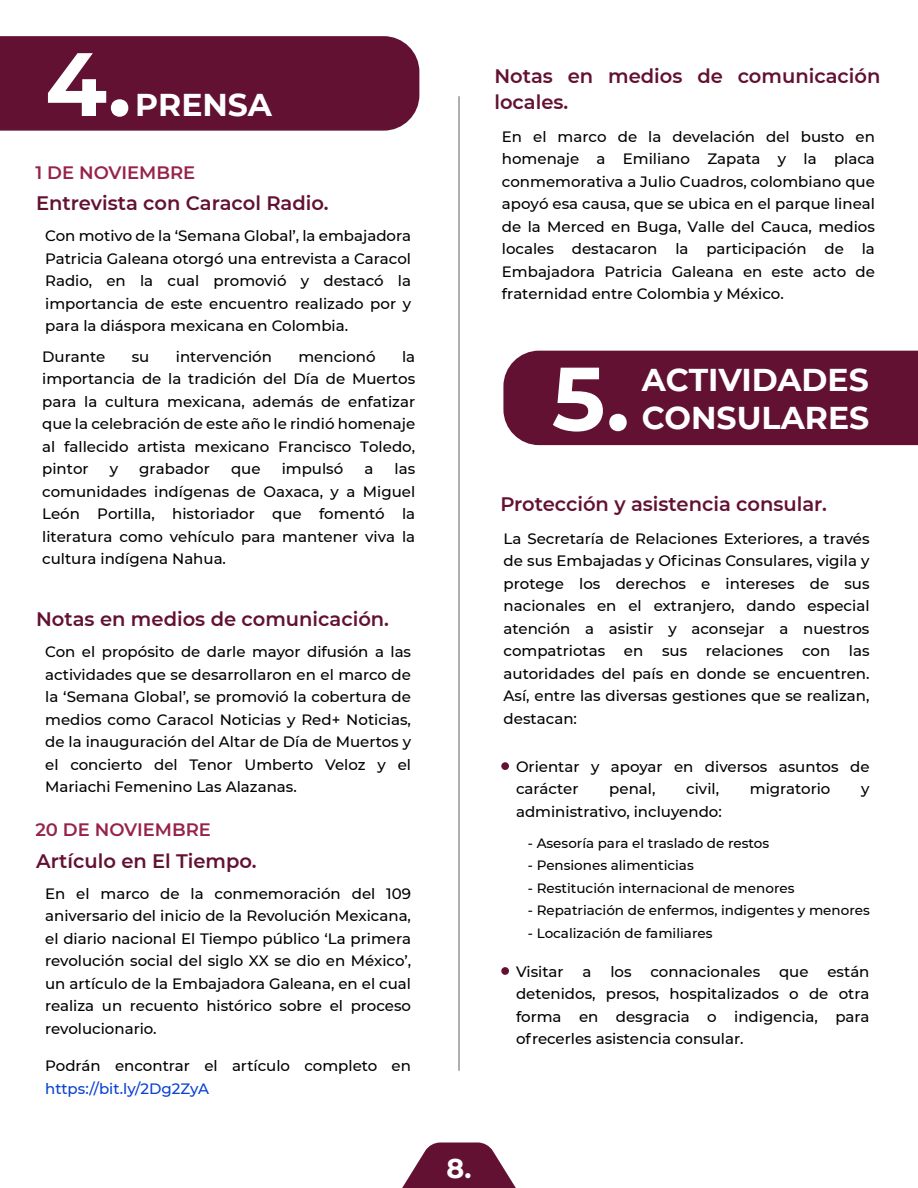
<style>
.page{position:relative;width:918px;height:1188px;background:#fff}
.page>*{position:absolute;margin:0;border:0;box-sizing:border-box;transform-origin:0 0}
.t1{font:700 89.85px "Montserrat";color:#fff}
.t2{font:700 31.5px "Montserrat";color:#fff}
.t3{font:700 27px "Montserrat";color:#fff}
.t4{font:600 19.5px/25.5px "Montserrat";color:#621132}
.t5{font:600 18px "Montserrat";color:#972349}
.t6{font:500 15px/22.5px "Montserrat";color:#000;text-align:justify}
.t7{font:500 15px "Montserrat";color:#0942d1}
.t8{font:500 13.5px "Montserrat";color:#000}
</style>
<div class="page">
<div style="left:0;top:36px;width:419px;height:95px;background:#621132"></div>
<svg style="left:402px;top:1143px;width:114px;height:45px"></svg>
<hr style="left:459px;top:96px;width:1px;height:975px;background:#606060">
<div style="left:503px;top:351px;width:415px;height:94px;background:#621132"></div>
<div style="left:501px;top:762px;width:8px;height:8px;background:#621132;border-radius:50%"></div>
<div style="left:501px;top:967px;width:8px;height:8px;background:#621132;border-radius:50%"></div>
<h1 class="t1" style="left:45px;top:19px;width:88px">4.</h1>
<h2 class="t2" style="left:135px;top:82px;width:138px">PRENSA</h2>
<p class="t5" style="left:35px;top:160px;width:161px">1 DE NOVIEMBRE</p>
<h3 class="t4" style="left:36px;top:190px;width:294px">Entrevista con Caracol Radio.</h3>
<p class="t6" style="left:45px;top:224px;width:367px">Con motivo de la ‘Semana Global’, la embajadora Patricia Galeana otorgó una entrevista a Caracol Radio, en la cual promovió y destacó la importancia de este encuentro realizado por y para la diáspora mexicana en Colombia.</p>
<p class="t6" style="left:42px;top:345px;width:65px">Durante</p>
<p class="t6" style="left:132px;top:345px;width:19px">su</p>
<p class="t6" style="left:176px;top:345px;width:98px">intervención</p>
<p class="t6" style="left:298px;top:345px;width:79px">mencionó</p>
<p class="t6" style="left:42px;top:345px;width:375px;text-indent:360px">la importancia de la tradición del Día de Muertos para la cultura mexicana, además de enfatizar que la celebración de este año le rindió homenaje al fallecido artista mexicano Francisco Toledo, pintor</p>
<p class="t6" style="left:110px;top:457px;width:10px">y</p>
<p class="t6" style="left:139px;top:457px;width:72px">grabador</p>
<p class="t6" style="left:231px;top:457px;width:31px">que</p>
<p class="t6" style="left:282px;top:457px;width:63px">impulsó</p>
<p class="t6" style="left:364px;top:457px;width:10px">a</p>
<p class="t6" style="left:42px;top:457px;width:375px;text-indent:352px">las comunidades indígenas de Oaxaca, y a Miguel León Portilla, historiador que fomentó la literatura como vehículo para mantener viva la cultura indígena Nahua.</p>
<h3 class="t4" style="left:36px;top:605px;width:354px">Notas en medios de comunicación.</h3>
<p class="t6" style="left:45px;top:640px;width:368px">Con el propósito de darle mayor difusión a las actividades que se desarrollaron en el marco de la ‘Semana Global’, se promovió la cobertura de medios como Caracol Noticias y Red+ Noticias, de la inauguración del Altar de Día de Muertos y el concierto del Tenor Umberto Veloz y el Mariachi Femenino Las Alazanas.</p>
<p class="t5" style="left:35px;top:817px;width:177px">20 DE NOVIEMBRE</p>
<h3 class="t4" style="left:36px;top:847px;width:222px">Artículo en El Tiempo.</h3>
<p class="t6" style="left:45px;top:882px;width:367px">En el marco de la conmemoración del 109 aniversario del inicio de la Revolución Mexicana, el diario nacional El Tiempo público ‘La primera revolución social del siglo XX se dio en México’, un artículo de la Embajadora Galeana, en el cual realiza un recuento histórico sobre el proceso revolucionario.</p>
<p class="t6" style="left:45px;top:1054px;width:367px">Podrán encontrar el artículo completo en</p>
<p class="t7" style="left:45px;top:1078px;width:166px">https://bit.ly/2Dg2ZyA</p>
<h3 class="t4" style="left:494px;top:62px;width:388px">Notas en medios de comunicación locales.</h3>
<p class="t6" style="left:502px;top:125px;width:375px">En el marco de la develación del busto en homenaje a Emiliano Zapata y la placa conmemorativa a Julio Cuadros, colombiano que apoyó esa causa, que se ubica en el parque lineal de la Merced en Buga, Valle del Cauca, medios locales destacaron la participación de la Embajadora Patricia Galeana en este acto de fraternidad entre Colombia y México.</p>
<h1 class="t1" style="left:552px;top:334px;width:79px">5.</h1>
<h2 class="t2" style="left:642px;top:358px;width:228px">ACTIVIDADES</h2>
<h2 class="t2" style="left:642px;top:395px;width:229px">CONSULARES</h2>
<h3 class="t4" style="left:500px;top:490px;width:328px">Protección y asistencia consular.</h3>
<p class="t6" style="left:504px;top:526px;width:367px">La Secretaría de Relaciones Exteriores, a través de sus Embajadas y Oficinas Consulares, vigila y protege los derechos e intereses de sus nacionales en el extranjero, dando especial atención a asistir y aconsejar a nuestros compatriotas en sus relaciones con las autoridades del país en donde se encuentren.<br>Así, entre las diversas gestiones que se realizan, destacan:</p>
<p class="t6" style="left:516px;top:755px;width:355px">Orientar y apoyar en diversos asuntos de carácter</p>
<p class="t6" style="left:609px;top:777px;width:48px">penal,</p>
<p class="t6" style="left:686px;top:777px;width:34px">civil,</p>
<p class="t6" style="left:750px;top:777px;width:82px">migratorio</p>
<p class="t6" style="left:861px;top:777px;width:10px">y</p>
<p class="t6" style="left:516px;top:800px;width:207px">administrativo, incluyendo:</p>
<p class="t8" style="left:528px;top:833px;width:243px">- Asesoría para el traslado de restos</p>
<p class="t8" style="left:528px;top:856px;width:167px">- Pensiones alimenticias</p>
<p class="t8" style="left:528px;top:878px;width:268px">- Restitución internacional de menores</p>
<p class="t8" style="left:528px;top:901px;width:343px">- Repatriación de enfermos, indigentes y menores</p>
<p class="t8" style="left:528px;top:923px;width:186px">- Localización de familiares</p>
<p class="t6" style="left:516px;top:960px;width:49px">Visitar</p>
<p class="t6" style="left:583px;top:960px;width:10px">a</p>
<p class="t6" style="left:610px;top:960px;width:23px">los</p>
<p class="t6" style="left:650px;top:960px;width:111px">connacionales</p>
<p class="t6" style="left:779px;top:960px;width:31px">que</p>
<p class="t6" style="left:516px;top:960px;width:355px;text-indent:311px">están detenidos, presos, hospitalizados o de otra forma en desgracia o indigencia, para ofrecerles asistencia consular.</p>
<h3 class="t3" style="left:446px;top:1148px;width:27px">8.</h3>
</div>
